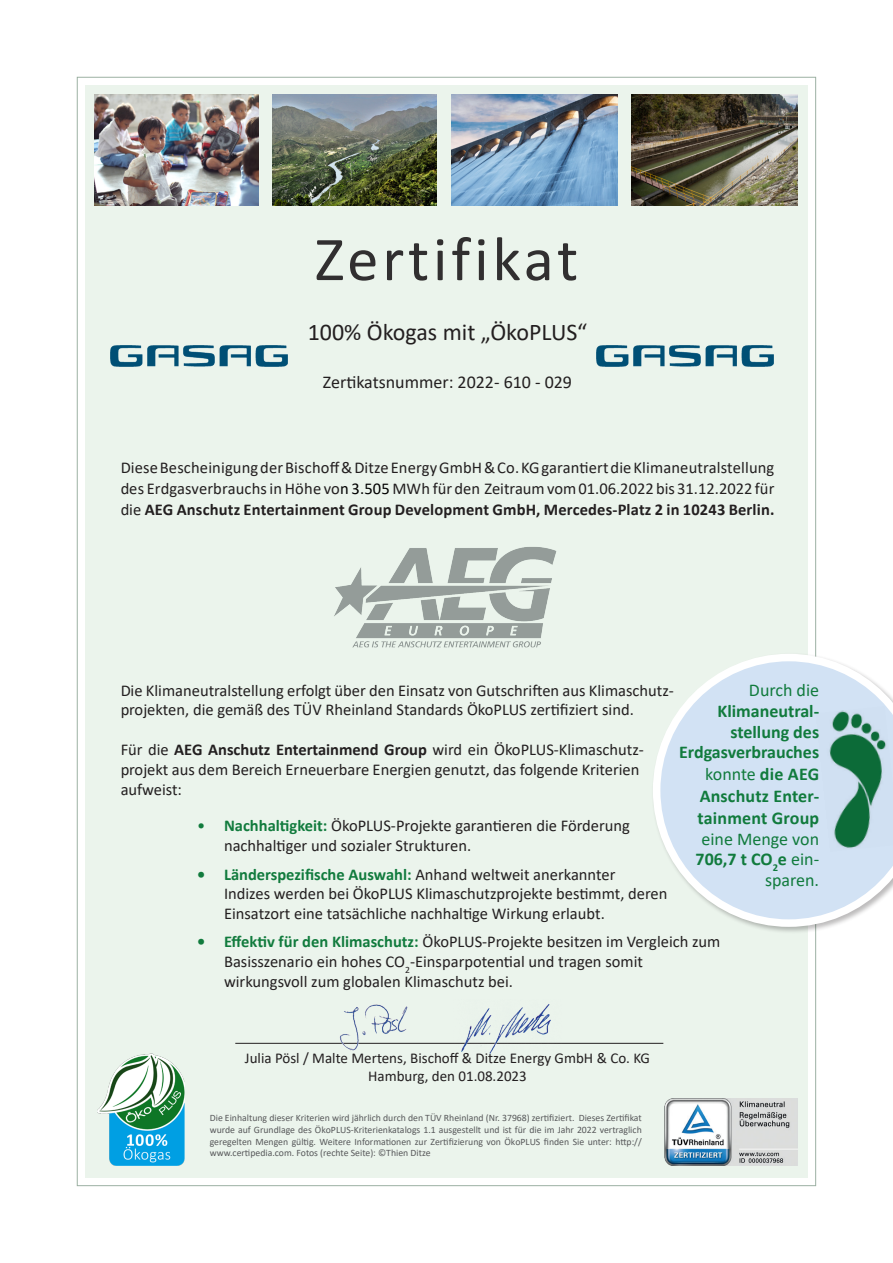
<style>
.page{position:relative;width:893px;height:1263px;background:#fff}
.page>*{position:absolute;margin:0;border:0;box-sizing:border-box;transform-origin:0 0}
.Zertifikat{font:63px "Calibri";letter-spacing:.06em;color:#312f30}
.t1{font:24px "Calibri";color:#231f20}
.t2{font:700 18px/21.1px "Calibri";color:#117b3d;text-align:right}
.t3{font:18px "Calibri";color:#231f20}
.t4{font:16.5px/19.8px "Calibri";color:#231f20}
.t5{font:15px/18px "Calibri";color:#231f20;text-align:center}
.Einf__Abs{font:9.75px/11.7px "Calibri";color:#57585a;text-align:justify}
.s1{color:#000}
.s2{font-weight:700}
.s3{font-weight:400}
.s4{color:#117b3d}
.s5{font-weight:700;color:#117b3d}
</style>
<div class="page">
<div style="left:77px;top:77px;width:739px;height:1109px;background:#ebf4ec"></div>
<hr style="left:235px;top:1043px;width:428px;height:1px;background:#231f20">
<img style="left:95px;top:94px;width:164px;height:112px">
<img style="left:631px;top:95px;width:167px;height:111px">
<img style="left:272px;top:94px;width:164px;height:112px">
<img style="left:451px;top:95px;width:167px;height:111px">
<div style="left:651px;top:652px;width:242px;height:282px;background:#231f20;opacity:.3"></div>
<svg style="left:653px;top:654px;width:240px;height:273px"></svg>
<img style="left:815px;top:706px;width:78px;height:146px">
<img style="left:314px;top:1004px;width:257px;height:50px">
<img style="left:596px;top:345px;width:178px;height:21px">
<img style="left:110px;top:345px;width:178px;height:21px">
<img style="left:98px;top:1053px;width:86px;height:112px">
<img style="left:664px;top:1099px;width:134px;height:66px">
<img style="left:334px;top:547px;width:223px;height:101px">
<p class="Zertifikat" style="left:315px;top:215px;width:265px">Zertifikat</p>
<h2 class="t1" style="left:308px;top:316px;width:281px">100% Ökogas mit „ÖkoPLUS“</h2>
<p class="t3" style="left:323px;top:370px;width:251px">Zertikatsnummer: 2022- 610 - 029</p>
<p class="t4" style="left:120px;top:457px;width:656px;line-height:21px;text-align:justify">Diese Bescheinigung der Bischoff &amp; Ditze Energy GmbH &amp; Co. KG garantiert die Klimaneutralstellung des Erdgasverbrauchs in Höhe vo<span class="s1">n 3.505</span> MWh für den Zeitraum vom 01.06.2022 bis 31.12.2022 für die <span class="s2">AEG Anschutz Entertainment Group Development GmbH, Mercedes-Platz 2 in 10243 Berlin.</span></p>
<p class="t2" style="left:679px;top:679px;width:142px"><span class="s3">Durch die<br></span>Klimaneutral&shy;stellung des<br>Erdgasverbrauches <span class="s3">konnte</span> die AEG<br>Anschutz Enter&shy;tainment Group <span class="s3">eine Menge von<br></span>706,7 t CO<sub>2</sub>e <span class="s3">ein&shy;sparen.</span></p>
<p class="t4" style="left:120px;top:680px;width:555px">Die Klimaneutralstellung erfolgt über den Einsatz von Gutschriften aus Klimaschutz&shy;projekten, die gemäß des TÜV Rheinland Standards ÖkoPLUS zertifiziert sind.</p>
<p class="t4" style="left:120px;top:739px;width:525px">Für die <span class="s2">AEG Anschutz Entertainmend Group</span> wird ein ÖkoPLUS-Klimaschutz&shy;projekt aus dem Bereich Erneuerbare Energien genutzt, das folgende Kriterien aufweist:</p>
<p class="t4" style="left:224px;top:816px;width:407px;text-indent:-27px"><span class="s4">•</span> <span class="s5">Nachhaltigkeit:</span> ÖkoPLUS-Projekte garantieren die Förderung nachhaltiger und sozialer Strukturen.</p>
<p class="t4" style="left:224px;top:864px;width:445px;text-indent:-27px"><span class="s5">• Länderspezifische Auswahl:</span> Anhand weltweit anerkannter<br>Indizes werden bei ÖkoPLUS Klimaschutzprojekte bestimmt, deren<br>Einsatzort eine tatsächliche nachhaltige Wirkung erlaubt.</p>
<p class="t4" style="left:224px;top:932px;width:498px;text-indent:-27px"><span class="s5">• Effektiv für den Klimaschutz:</span> ÖkoPLUS-Projekte besitzen im Vergleich zum<br>Basisszenario ein hohes CO<sub>2</sub>-Einsparpotential und tragen somit wirkungsvoll zum globalen Klimaschutz bei.</p>
<p class="t5" style="left:245px;top:1049px;width:407px">Julia Pösl / Malte Mertens, Bischoff &amp; Ditze Energy GmbH &amp; Co. KG<br>Hamburg, den 01.08.2023</p>
<p class="Einf__Abs" style="left:210px;top:1112px;width:433px">Die Einhaltung dieser Kriterien wird jährlich durch den TÜV Rheinland (Nr. 37968) zertifiziert. Dieses Zertifikat wurde auf Grundlage des ÖkoPLUS-Kriterienkatalogs 1.1 ausgestellt und ist für die im Jahr 2022 vertraglich geregelten Mengen gültig. Weitere Informationen zur Zertifizierung von ÖkoPLUS finden Sie unter: http:// www.certipedia.com. Fotos (rechte Seite): ©Thien Ditze</p>
</div>
